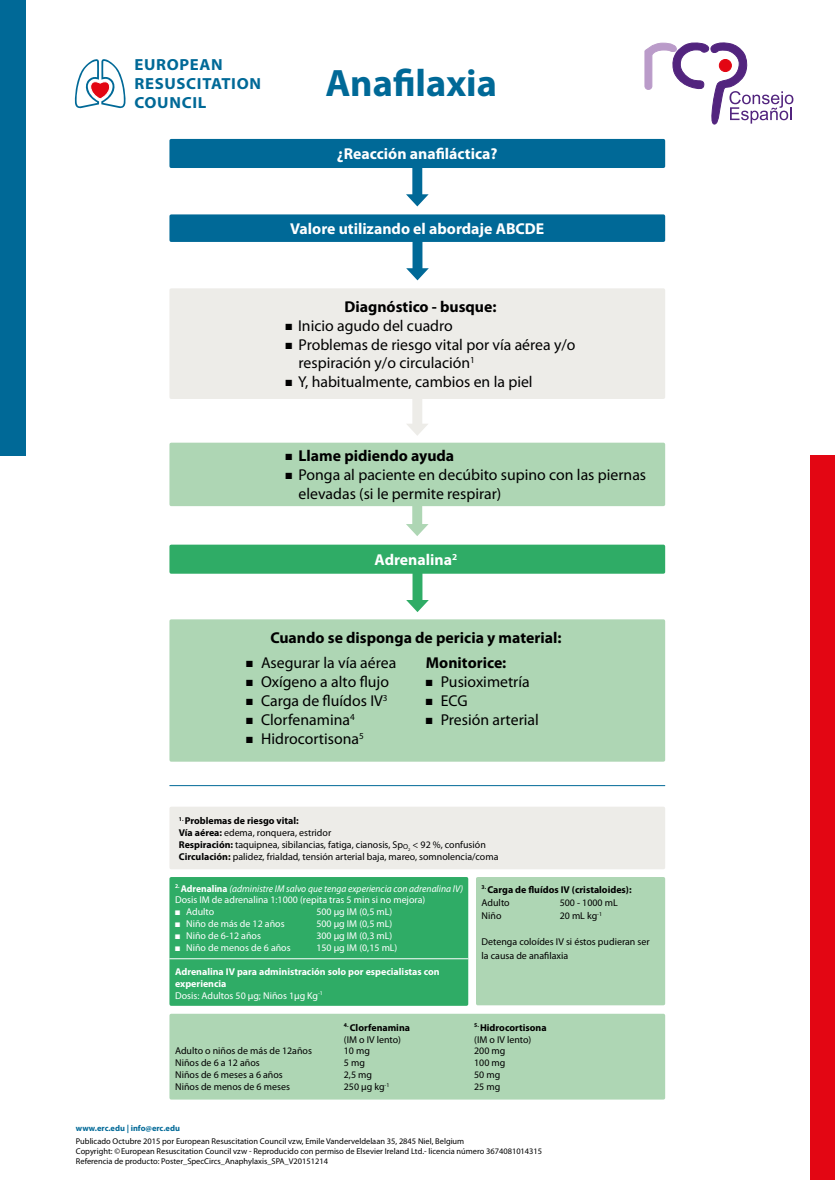
<style>
.page{position:relative;width:835px;height:1180px;background:#fff}
.page>*{position:absolute;margin:0;border:0;box-sizing:border-box;transform-origin:0 0}
.t1{font:700 38.32px "Myriad Pro";color:#006997}
.t2{font:700 16.1px/19.2px "Myriad Pro";letter-spacing:.04em;color:#006997;scale:1.04 1}
.t3{font:15.75px/18.9px "Myriad Pro";color:#000}
.t4{font:700 15.75px "Myriad Pro";color:#000}
.t5{font:700 15.75px "Myriad Pro";color:#fff}
.t6{font:9.94px/11.9px "Myriad Pro";color:#000}
.t7{font:italic 9.94px/11.9px "Myriad Pro";color:#fff;scale:.96 1}
.t8{font:9.94px "Myriad Pro";color:#fff}
.t9{font:700 9.94px/11.9px "Myriad Pro";color:#fff}
.t10{font:700 9.94px/13.2px "Myriad Pro";color:#000}
.t11{font:8.4px/10.1px "Myriad Pro";color:#000}
.t12{font:700 8.4px "Myriad Pro";color:#006997}
.s1{font-weight:700}
.s2{font-weight:700;font-style:normal}
.s3{font-style:normal}
.s4{font-weight:400}
</style>
<div class="page">
<div style="left:412px;top:164px;width:10px;height:34px;background:#006997"></div>
<svg style="left:406px;top:194px;width:22px;height:12px"></svg>
<div style="left:169px;top:139px;width:496px;height:29px;background:#006997;border-radius:2px"></div>
<div style="left:412px;top:238px;width:10px;height:34px;background:#006997"></div>
<svg style="left:406px;top:268px;width:22px;height:12px"></svg>
<div style="left:169px;top:214px;width:496px;height:28px;background:#006997;border-radius:2px"></div>
<div style="left:412px;top:494px;width:10px;height:34px;background:#aed6b4"></div>
<svg style="left:406px;top:524px;width:22px;height:12px"></svg>
<div style="left:169px;top:877px;width:299px;height:129px;background:#2fac66;border-radius:2px"></div>
<hr style="left:169px;top:958px;width:299px;height:1px;background:#fff">
<div style="left:476px;top:877px;width:189px;height:128px;background:#aed6b4;border-radius:2px"></div>
<div style="left:169px;top:1013px;width:496px;height:86px;background:#aed6b4;border-radius:2px"></div>
<div style="left:412px;top:394px;width:10px;height:33px;background:#edece8"></div>
<svg style="left:407px;top:424px;width:21px;height:12px"></svg>
<div style="left:169px;top:288px;width:496px;height:111px;background:#edece8;border-radius:2px"></div>
<div style="left:169px;top:544px;width:496px;height:30px;background:#2fac66;border-radius:2px"></div>
<div style="left:412px;top:571px;width:10px;height:33px;background:#2fac66"></div>
<svg style="left:406px;top:600px;width:22px;height:12px"></svg>
<div style="left:169px;top:619px;width:496px;height:142px;background:#aed6b4;border-radius:2px"></div>
<div style="left:169px;top:806px;width:496px;height:63px;background:#edece8;border-radius:2px"></div>
<hr style="left:169px;top:785px;width:496px;height:1px;background:#006997">
<div style="left:169px;top:443px;width:496px;height:63px;background:#aed6b4;border-radius:2px"></div>
<div style="left:0;top:0;width:25px;height:455px;background:#006997"></div>
<div style="left:809px;top:455px;width:25px;height:725px;background:#e30613"></div>
<svg style="left:75px;top:59px;width:51px;height:49px"></svg>
<svg style="left:644px;top:42px;width:149px;height:83px"></svg>
<h2 class="t2" style="left:134px;top:54px;width:123px">EUROPEAN<br>RESUSCITATION<br>COUNCIL</h2>
<h1 class="t1" style="left:325px;top:58px;width:173px">Anafilaxia</h1>
<h3 class="t5" style="left:337px;top:144px;width:162px">¿Reacción anafiláctica?</h3>
<h3 class="t5" style="left:290px;top:218px;width:255px">Valore utilizando el abordaje ABCDE</h3>
<h3 class="t4" style="left:344px;top:296px;width:153px">Diagnóstico - busque:</h3>
<h3 class="t3" style="left:285px;top:316px;width:169px">■ Inicio agudo del cuadro</h3>
<h3 class="t3" style="left:298px;top:334px;width:278px;text-indent:-13px">■ Problemas de riesgo vital por vía aérea y/o respiración y/o circulación<sup>1</sup></h3>
<h3 class="t3" style="left:285px;top:372px;width:248px">■ Y, habitualmente, cambios en la piel</h3>
<h3 class="t4" style="left:285px;top:446px;width:170px">■ Llame pidiendo ayuda</h3>
<h3 class="t3" style="left:298px;top:465px;width:349px;text-indent:-13px">■ Ponga al paciente en decúbito supino con las piernas elevadas (si le permite respirar)</h3>
<h3 class="t5" style="left:374px;top:549px;width:84px">Adrenalina<sup>2</sup></h3>
<h3 class="t4" style="left:270px;top:628px;width:292px">Cuando se disponga de pericia y material:</h3>
<h3 class="t3" style="left:246px;top:653px;width:151px">■ Asegurar la vía aérea</h3>
<h3 class="t3" style="left:246px;top:672px;width:144px">■ Oxígeno a alto flujo</h3>
<h3 class="t3" style="left:246px;top:691px;width:143px">■ Carga de fluídos IV<sup>3</sup></h3>
<h3 class="t3" style="left:246px;top:710px;width:110px">■ Clorfenamina<sup>4</sup></h3>
<h3 class="t3" style="left:246px;top:729px;width:119px">■ Hidrocortisona<sup>5</sup></h3>
<h3 class="t4" style="left:426px;top:652px;width:82px">Monitorice:</h3>
<h3 class="t3" style="left:426px;top:672px;width:105px">■ Pusioximetría</h3>
<h3 class="t3" style="left:426px;top:691px;width:43px">■ ECG</h3>
<h3 class="t3" style="left:426px;top:710px;width:114px">■ Presión arterial</h3>
<p class="t6" style="left:179px;top:814px;width:321px"><sup>1.</sup> <span class="s1">Problemas de riesgo vital:<br>Vía aérea:</span> edema, ronquera, estridor<br><span class="s1">Respiración:</span> taquipnea, sibilancias, fatiga, cianosis, Sp<sub>O</sub><sub>2</sub> &lt; 92 %, confusión <span class="s1">Circulación:</span> palidez, frialdad, tensión arterial baja, mareo, somnolencia/coma</p>
<p class="t7" style="left:175px;top:882px;width:301px"><sup>2.</sup> <span class="s2">Adrenalina</span> (administre IM salvo que tenga experiencia con adrenalina IV)<br><span class="s3">Dosis IM de adrenalina 1:1000 (repita tras 5 min si no mejora)</span></p>
<p class="t8" style="left:175px;top:906px;width:41px">■ Adulto</p>
<p class="t8" style="left:316px;top:906px;width:77px">500 µg IM (0,5 mL)</p>
<p class="t8" style="left:175px;top:918px;width:111px">■ Niño de más de 12 años</p>
<p class="t8" style="left:316px;top:918px;width:77px">500 µg IM (0,5 mL)</p>
<p class="t8" style="left:175px;top:929px;width:87px">■ Niño de 6-12 años</p>
<p class="t8" style="left:316px;top:929px;width:77px">300 µg IM (0,3 mL)</p>
<p class="t8" style="left:175px;top:941px;width:117px">■ Niño de menos de 6 años</p>
<p class="t8" style="left:316px;top:941px;width:82px">150 µg IM (0,15 mL)</p>
<p class="t9" style="left:175px;top:965px;width:266px">Adrenalina IV para administración solo por especialistas con experiencia<br><span class="s4">Dosis: Adultos 50 µg; Niños 1µg Kg</span><sup>-1</sup></p>
<p class="t10" style="left:481px;top:882px;width:151px"><sup>3.</sup> Carga de fluídos IV (cristaloides):<br><span class="s4">Adulto</span></p>
<p class="t6" style="left:559px;top:896px;width:59px">500 - 1000 mL</p>
<p class="t6" style="left:481px;top:909px;width:21px">Niño</p>
<p class="t6" style="left:559px;top:909px;width:44px">20 mL kg<sup>-1</sup></p>
<p class="t6" style="left:481px;top:935px;width:170px;line-height:13.2px">Detenga coloídes IV si éstos pudieran ser la causa de anafilaxia</p>
<p class="t10" style="left:344px;top:1020px;width:68px"><sup>4.</sup> Clorfenamina</p>
<p class="t10" style="left:474px;top:1020px;width:74px"><sup>5.</sup> Hidrocortisona</p>
<p class="t6" style="left:344px;top:1033px;width:59px">(IM o IV lento)</p>
<p class="t6" style="left:474px;top:1033px;width:59px">(IM o IV lento)</p>
<p class="t6" style="left:175px;top:1045px;width:138px">Adulto o niños de más de 12años</p>
<p class="t6" style="left:344px;top:1045px;width:28px">10 mg</p>
<p class="t6" style="left:474px;top:1045px;width:33px">200 mg</p>
<p class="t6" style="left:175px;top:1057px;width:86px">Niños de 6 a 12 años</p>
<p class="t6" style="left:344px;top:1057px;width:23px">5 mg</p>
<p class="t6" style="left:474px;top:1057px;width:33px">100 mg</p>
<p class="t6" style="left:175px;top:1068px;width:109px">Niños de 6 meses a 6 años</p>
<p class="t6" style="left:344px;top:1068px;width:30px">2,5 mg</p>
<p class="t6" style="left:474px;top:1068px;width:28px">50 mg</p>
<p class="t6" style="left:175px;top:1080px;width:116px">Niños de menos de 6 meses</p>
<p class="t6" style="left:344px;top:1080px;width:47px">250 µg kg<sup>-1</sup></p>
<p class="t6" style="left:474px;top:1080px;width:28px">25 mg</p>
<p class="t12" style="left:76px;top:1123px;width:105px">www.erc.edu | info@erc.edu</p>
<p class="t11" style="left:76px;top:1136px;width:467px">Publicado Octubre 2015 por European Resuscitation Council vzw, Emile Vanderveldelaan 35, 2845 Niel, Belgium<br>Copyright: ©European Resuscitation Council vzw - Reproducido con permiso de Elsevier Ireland Ltd.- licencia número 3674081014315<br>Referencia de producto: Poster_SpecCircs_Anaphylaxis_SPA_V20151214</p>
</div>
